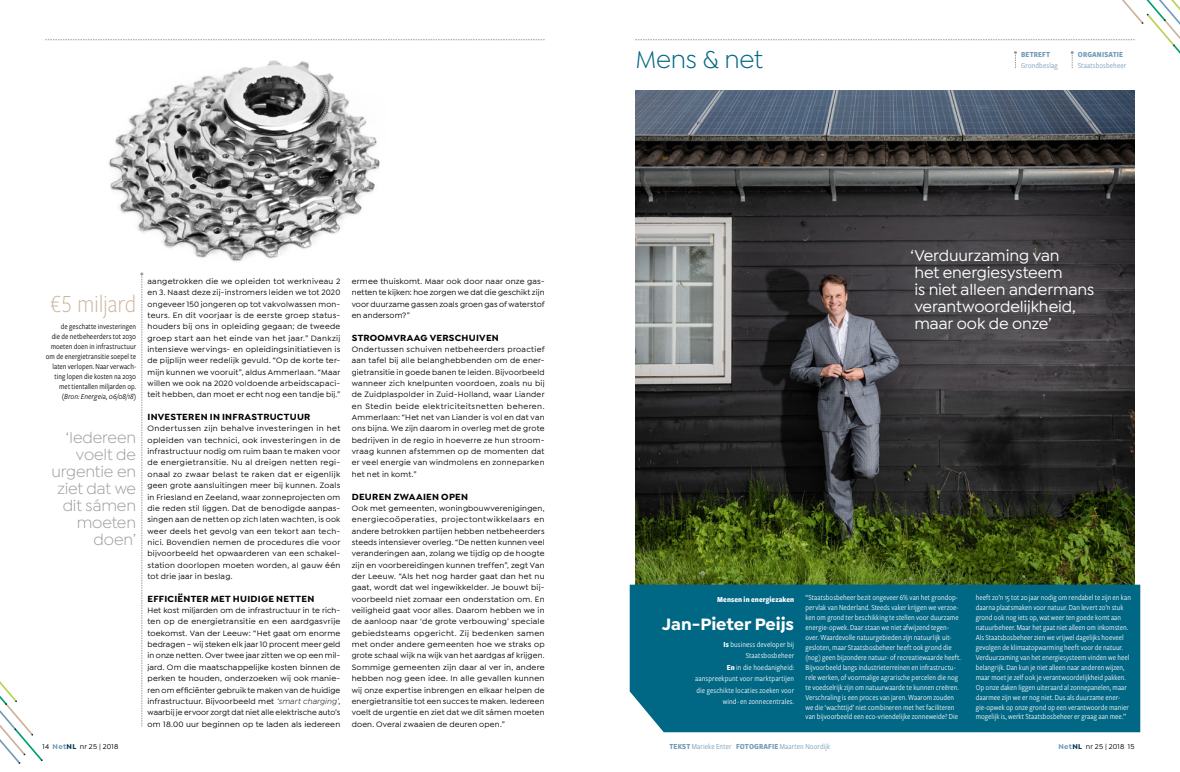
<style>
.page{position:relative;width:1180px;height:772px;background:#fff}
.page>*{position:absolute;margin:0;border:0;box-sizing:border-box;transform-origin:0 0}
.t1{font:26px "Isidora Sans";letter-spacing:-.01em;color:#006784}
.t2{font:300 25.5px "Freight Sans Cnd Pro";letter-spacing:-.01em;color:#cab39b}
.t3{font:700 17.5px "Isidora Sans";letter-spacing:-.005em;color:#fff}
.t4{font:500 16.5px/17px "Isidora Sans";letter-spacing:-.01em;color:#fff}
.t5{font:16.5px/17px "Isidora Sans";letter-spacing:-.005em;color:#9c9c9d;text-align:right}
.t6{font:700 9.5px "Isidora Sans";letter-spacing:.03em;color:#000}
.t7{font:500 8.2px/11.3px "Isidora Sans";letter-spacing:.025em;color:#000;text-align:justify}
.t8{font:8px/9.9px "Freight Sans Cnd Pro";color:#fff}
.t9{font:8px/9.9px "Freight Sans Cnd Pro";color:#000;text-align:right}
.t10{font:8px "Freight Sans Cnd Pro";letter-spacing:.01em;color:#719cb8}
.t11{font:italic 8px "Freight Sans Cnd Pro";color:#000}
.t12{font:700 8px "Freight Sans Cnd Pro";letter-spacing:.015em;color:#fff}
.t13{font:700 8px "Freight Sans Cnd Pro";letter-spacing:.02em;color:#719cb8}
.t14{font:500 7.5px "Isidora Sans";letter-spacing:.03em;color:#000}
.s1{font-weight:400;font-style:italic}
.s2{font-weight:700}
.s3{font-weight:700;color:#719cb8}
.s4{font-weight:700;color:#00334c}
</style>
<div class="page">
<img style="left:635px;top:91px;width:499px;height:493px">
<div style="left:629px;top:584px;width:511px;height:147px;background:#006784"></div>
<img style="left:91px;top:40px;width:294px;height:235px">
<svg style="left:45px;top:39px;width:499px;height:1px"></svg>
<svg style="left:140px;top:272px;width:3px;height:454px"></svg>
<svg style="left:635px;top:0;width:545px;height:68px"></svg>
<svg style="left:0;top:681px;width:43px;height:83px"></svg>
<h2 class="t2" style="left:50px;top:287px;width:88px">€5 miljard</h2>
<p class="t9" style="left:46px;top:321px;width:92px">de geschatte investeringen<br>die de netbeheerders tot 2030 moeten doen in infrastructuur om de energietransitie soepel te laten verlopen. Naar verwach&shy;ting lopen die kosten na 2030 met tientallen miljarden op.</p>
<p class="t11" style="left:62px;top:390px;width:76px">(Bron: Energeia, 06/08/18)</p>
<h3 class="t5" style="left:52px;top:428px;width:86px">‘Iedereen voelt de urgentie en ziet dat we dit sámen moeten doen’</h3>
<p class="t7" style="left:147px;top:275px;width:194px">aangetrokken die we opleiden tot werkniveau 2 en 3. Naast deze zij-instromers leiden we tot 2020 ongeveer 150 jongeren op tot vakvolwassen mon&shy;teurs. En dit voorjaar is de eerste groep status&shy;houders bij ons in opleiding gegaan; de tweede groep start aan het einde van het jaar.” Dankzij intensieve wervings- en opleidingsinitiatieven is de pijplijn weer redelijk gevuld. “Op de korte ter&shy;mijn kunnen we vooruit”, aldus Ammerlaan. “Maar willen we ook na 2020 voldoende arbeidscapaci&shy;teit hebben, dan moet er echt nog een tandje bij.”</p>
<p class="t6" style="left:147px;top:411px;width:164px">INVESTEREN IN INFRASTRUCTUUR</p>
<p class="t7" style="left:147px;top:423px;width:194px">Ondertussen zijn behalve investeringen in het opleiden van technici, ook investeringen in de infrastructuur nodig om ruim baan te maken voor de energietransitie. Nu al dreigen netten regi&shy;onaal zo zwaar belast te raken dat er eigenlijk geen grote aansluitingen meer bij kunnen. Zoals in Friesland en Zeeland, waar zonneprojecten om die reden stil liggen. Dat de benodigde aanpas&shy;singen aan de netten op zich laten wachten, is ook weer deels het gevolg van een tekort aan tech&shy;nici. Bovendien nemen de procedures die voor bijvoorbeeld het opwaarderen van een schakel&shy;station doorlopen moeten worden, al gauw één tot drie jaar in beslag.</p>
<p class="t6" style="left:147px;top:592px;width:168px">EFFICIËNTER MET HUIDIGE NETTEN</p>
<p class="t7" style="left:147px;top:604px;width:194px">Het kost miljarden om de infrastructuur in te rich&shy;ten op de energietransitie en een aardgasvrije toekomst. Van der Leeuw: “Het gaat om enorme bedragen – wij steken elk jaar 10 procent meer geld in onze netten. Over twee jaar zitten we op een mil&shy;jard. Om die maatschappelijke kosten binnen de perken te houden, onderzoeken wij ook manie&shy;ren om efficiënter gebruik te maken van de huidige infrastructuur. Bijvoorbeeld met <span class="s1">‘smart charging’</span>, waarbij je ervoor zorgt dat niet alle elektrische auto’s om 18.00 uur beginnen op te laden als iedereen</p>
<p class="t7" style="left:351px;top:275px;width:194px">ermee thuiskomt. Maar ook door naar onze gas&shy;netten te kijken: hoe zorgen we dat die geschikt zijn voor duurzame gassen zoals groen gas of waterstof en andersom?”</p>
<p class="t6" style="left:351px;top:331px;width:149px">STROOMVRAAG VERSCHUIVEN</p>
<p class="t7" style="left:351px;top:343px;width:194px">Ondertussen schuiven netbeheerders proactief aan tafel bij alle belanghebbenden om de ener&shy;gietransitie in goede banen te leiden. Bijvoorbeeld wanneer zich knelpunten voordoen, zoals nu bij de Zuidplaspolder in Zuid-Holland, waar Liander en Stedin beide elektriciteitsnetten beheren.<br>Ammerlaan: “Het net van Liander is vol en dat van ons bijna. We zijn daarom in overleg met de grote bedrijven in de regio in hoeverre ze hun stroom&shy;vraag kunnen afstemmen op de momenten dat er veel energie van windmolens en zonneparken het net in komt.”</p>
<p class="t6" style="left:351px;top:490px;width:118px">DEUREN ZWAAIEN OPEN</p>
<p class="t7" style="left:351px;top:502px;width:194px">Ook met gemeenten, woningbouwverenigingen, energiecoöperaties, projectontwikkelaars en andere betrokken partijen hebben netbeheerders steeds intensiever overleg. “De netten kunnen veel veranderingen aan, zolang we tijdig op de hoogte zijn en voorbereidingen kunnen treffen”, zegt Van der Leeuw. “Als het nog harder gaat dan het nu gaat, wordt dat wel ingewikkelder. Je bouwt bij&shy;voorbeeld niet zomaar een onderstation om. En veiligheid gaat voor alles. Daarom hebben we in de aanloop naar ‘de grote verbouwing’ speciale gebiedsteams opgericht. Zij bedenken samen met onder andere gemeenten hoe we straks op grote schaal wijk na wijk van het aardgas af krijgen.<br>Sommige gemeenten zijn daar al ver in, andere hebben nog geen idee. In alle gevallen kunnen wij onze expertise inbrengen en elkaar helpen de energietransitie tot een succes te maken. Iedereen voelt de urgentie en ziet dat we dit sámen moeten doen. Overal zwaaien de deuren open.”</p>
<h1 class="t1" style="left:635px;top:45px;width:129px">Mens &amp; net</h1>
<p class="t13" style="left:1020px;top:49px;width:31px">BETREFT</p>
<p class="t10" style="left:1020px;top:60px;width:38px">Grondbeslag</p>
<p class="t13" style="left:1077px;top:49px;width:47px">ORGANISATIE</p>
<p class="t10" style="left:1077px;top:60px;width:50px">Staatsbosbeheer</p>
<h3 class="t4" style="left:910px;top:247px;width:185px">‘Verduurzaming van<br>het energiesysteem<br>is niet alleen andermans verantwoordelijkheid, maar ook de onze’</h3>
<p class="t12" style="left:717px;top:593px;width:79px">Mensen in energiezaken</p>
<h3 class="t3" style="left:662px;top:613px;width:133px">Jan-Pieter Peijs</h3>
<p class="t8" style="left:695px;top:638px;width:100px;line-height:11.3px;text-align:right"><span class="s2">Is</span> business developer bij<br>Staatsbosbeheer<br><span class="s2">En</span> in die hoedanigheid: aanspreekpunt voor marktpartijen die geschikte locaties zoeken voor wind- en zonnecentrales.</p>
<p class="t8" style="left:805px;top:592px;width:157px">“Staatsbosbeheer bezit ongeveer 6% van het grondop&shy;pervlak van Nederland. Steeds vaker krijgen we verzoe&shy;ken om grond ter beschikking te stellen voor duurzame energie-opwek. Daar staan we niet afwijzend tegen&shy;over. Waardevolle natuurgebieden zijn natuurlijk uit&shy;gesloten, maar Staatsbosbeheer heeft ook grond die (nog) geen bijzondere natuur- of recreatiewaarde heeft.<br>Bijvoorbeeld langs industrieterreinen en infrastructu&shy;rele werken, of voormalige agrarische percelen die nog te voedselrijk zijn om natuurwaarde te kunnen creëren.<br>Verschraling is een proces van jaren. Waarom zouden we die ‘wachttijd’ niet combineren met het faciliteren van bijvoorbeeld een eco-vriendelijke zonneweide? Die</p>
<p class="t8" style="left:975px;top:592px;width:157px">heeft zo’n 15 tot 20 jaar nodig om rendabel te zijn en kan daarna plaatsmaken voor natuur. Dan levert zo’n stuk grond ook nog iets op, wat weer ten goede komt aan natuurbeheer. Maar het gaat niet alleen om inkomsten.<br>Als Staatsbosbeheer zien we vrijwel dagelijks hoeveel gevolgen de klimaatopwarming heeft voor de natuur.<br>Verduurzaming van het energiesysteem vinden we heel belangrijk. Dan kun je niet alleen naar anderen wijzen, maar moet je zelf ook je verantwoordelijkheid pakken.<br>Op onze daken liggen uiteraard al zonnepanelen, maar daarmee zijn we er nog niet. Dus als duurzame ener&shy;gie-opwek op onze grond op een verantwoorde manier mogelijk is, werkt Staatsbosbeheer er graag aan mee.”</p>
<p class="t10" style="left:669px;top:740px;width:162px"><span class="s2">TEKST</span> Marieke Enter <span class="s2">FOTOGRAFIE</span> Maarten Noordijk</p>
<p class="t14" style="left:43px;top:742px;width:77px">14 <span class="s3">Net</span><span class="s4">NL</span> nr 25 | 2018</p>
<p class="t14" style="left:1058px;top:742px;width:78px"><span class="s3">Net</span><span class="s4">NL</span> nr 25 | 2018 15</p>
</div>
